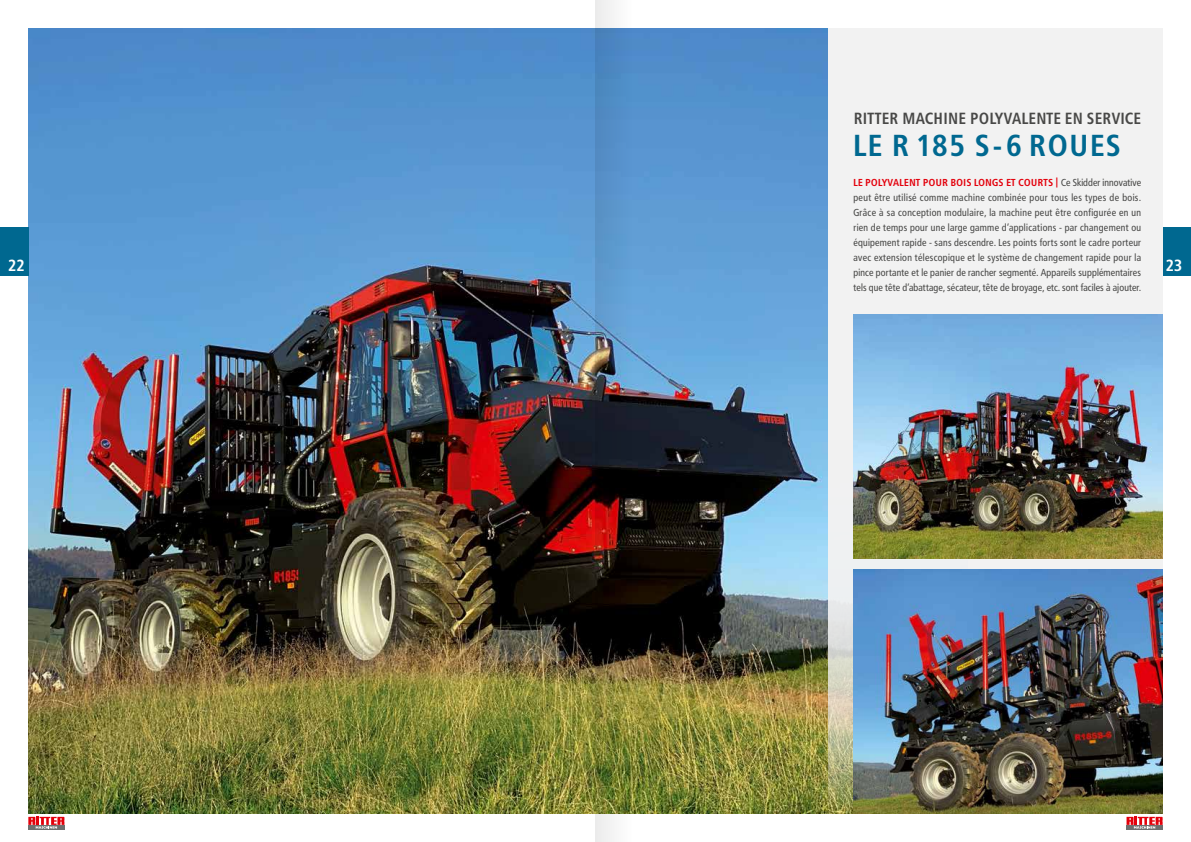
<style>
.page{position:relative;width:1191px;height:842px;background:#fff}
.page>*{position:absolute;margin:0;border:0;box-sizing:border-box;transform-origin:0 0}
.t1{font:700 30px "Frutiger Condensed BQ";letter-spacing:.07em;color:#006890}
.t2{font:700 16px "Frutiger Condensed BQ";letter-spacing:.05em;color:#484847;scale:.95 1}
.t3{font:700 16px "Frutiger Condensed BQ";color:#fff}
.t4{font:10px/15px "Frutiger Condensed BQ";letter-spacing:.01em;color:#484847;text-align:justify}
.s1{font-weight:700;color:#e3000b}
</style>
<div class="page">
<img style="left:28px;top:28px;width:800px;height:786px">
<svg style="left:828px;top:293px;width:334px;height:521px;fill:#f2f2f2"></svg>
<div style="left:828px;top:28px;width:334px;height:265px;background:#f2f2f2"></div>
<img style="left:853px;top:315px;width:309px;height:243px">
<img style="left:853px;top:570px;width:309px;height:244px">
<div style="left:1162px;top:227px;width:29px;height:49px;background:#006890"></div>
<div style="left:0;top:227px;width:28px;height:49px;background:#006890"></div>
<svg style="left:28px;top:817px;width:36px;height:12px"></svg>
<svg style="left:1126px;top:817px;width:36px;height:12px"></svg>
<img style="left:595px;top:0;width:65px;height:842px">
<h2 class="t2" style="left:854px;top:109px;width:303px">RITTER MACHINE POLYVALENTE EN SERVICE</h2>
<h1 class="t1" style="left:853px;top:128px;width:268px">LE R 185 S - 6 ROUES</h1>
<p class="t4" style="left:853px;top:175px;width:289px"><span class="s1">LE POLYVALENT POUR BOIS LONGS ET COURTS |</span> Ce Skidder innovative peut être utilisé comme machine combinée pour tous les types de bois.<br>Grâce à sa conception modulaire, la machine peut être configurée en un rien de temps pour une large gamme d‘applications - par changement ou équipement rapide - sans descendre. Les points forts sont le cadre porteur avec extension télescopique et le système de changement rapide pour la pince portante et le panier de rancher segmenté. Appareils supplémentaires tels que tête d‘abattage, sécateur, tête de broyage, etc. sont faciles à ajouter.</p>
<h2 class="t3" style="left:8px;top:256px;width:18px">22</h2>
<h2 class="t3" style="left:1166px;top:256px;width:18px">23</h2>
</div>
